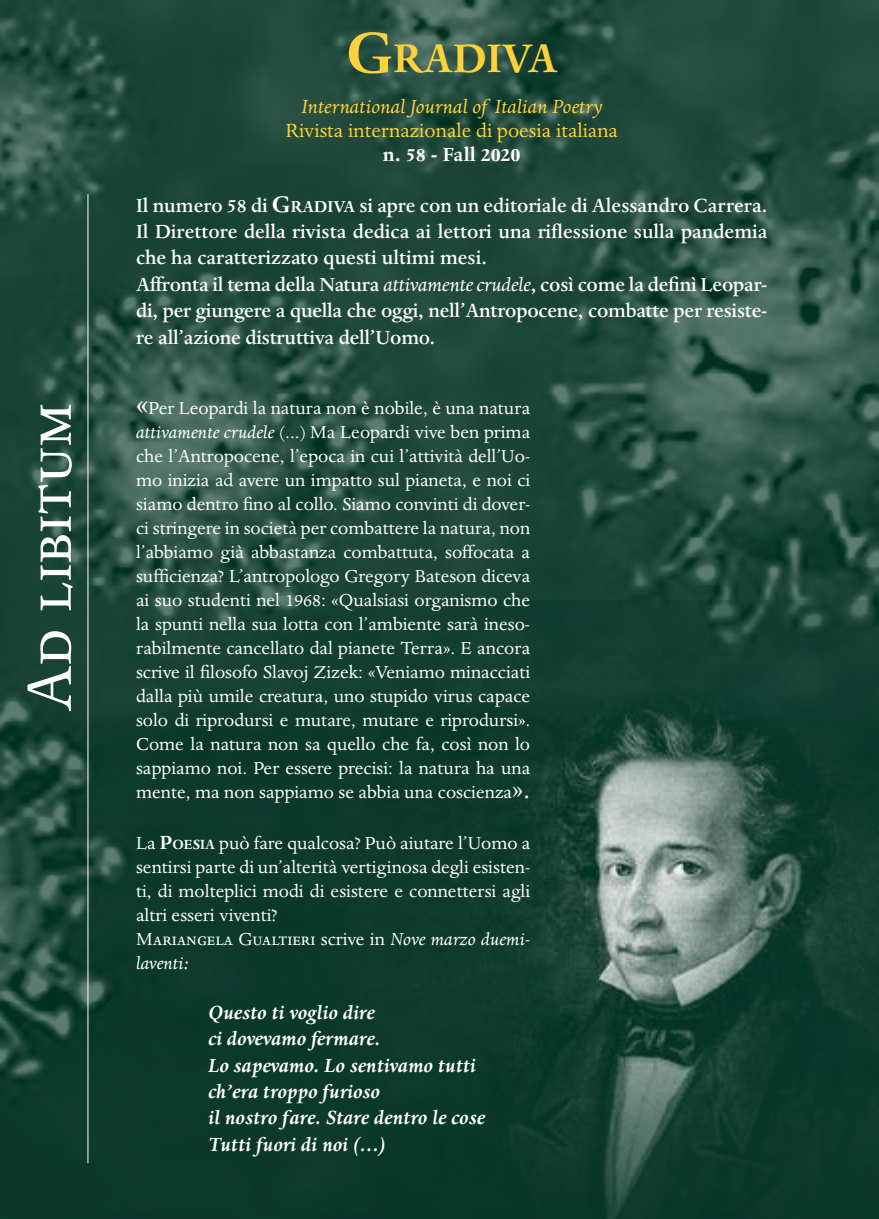
<style>
.page{position:relative;width:879px;height:1219px;background:#fff}
.page>*{position:absolute;margin:0;border:0;box-sizing:border-box;transform-origin:0 0}
.t1{font:72px "Dante MT Pro";color:#fff}
.t2{font:700 46.2px "Dante MT Pro";color:#ffd13a}
.t3{font:500 22px/26.4px "Dante MT Pro";color:#fff}
.t4{font:italic 700 22px/26.4px "Dante MT Pro";color:#fff}
.t5{font:22px "Dante MT Pro";color:#ffd13a}
.t6{font:italic 22px "Dante MT Pro";color:#ffd13a}
.t7{font:700 22px "Dante MT Pro";color:#fff}
.t8{font:20px/24px "Dante MT Pro";color:#fff;text-align:justify}
.s1{font-size:66px}
.s2{font-weight:700;font-size:26px}
.s3{font-weight:700;font-size:18.2px}
.s4{font-weight:400;font-style:italic}
.s5{font-size:34px}
.s6{font-style:italic}
.s7{font-size:30px}
.s8{font-weight:700;font-size:22px}
.s9{font-weight:700;font-size:15.4px}
</style>
<div class="page">
<img style="left:0;top:0;width:879px;height:1219px">
<img style="left:113px;top:601px;width:766px;height:618px">
<hr style="left:87px;top:194px;width:1px;height:969px;background:#fff">
<h1 class="t1" style="left:7px;top:711px;width:309px;rotate:-90deg">Ad libitum</h1>
<h2 class="t2" style="left:346px;top:32px;width:213px"><span class="s1">G</span>RADIVA</h2>
<p class="t6" style="left:301px;top:94px;width:302px">International Journal of Italian Poetry</p>
<p class="t5" style="left:286px;top:118px;width:334px">Rivista internazionale di poesia italiana</p>
<p class="t7" style="left:383px;top:142px;width:139px">n. 58 - Fall 2020</p>
<p class="t3" style="left:136px;top:192px;width:633px">Il numero 58 di <span class="s2">G</span><span class="s3">RADIVA</span> si apre con un editoriale di Alessandro Carrera.<br>Il Direttore della rivista dedica ai lettori una riflessione sulla pandemia che ha caratterizzato questi ultimi mesi.<br>Affronta il tema della Natura <span class="s4">attivamente crudele</span>, così come la definì Leopar&shy;di, per giungere a quella che oggi, nell’Antropocene, combatte per resiste&shy;re all’azione distruttiva dell’Uomo.</p>
<p class="t8" style="left:136px;top:396px;width:396px"><span class="s5">«</span>Per Leopardi la natura non è nobile, è una natura <span class="s6">attivamente crudele</span> (...) Ma Leopardi vive ben prima che l’Antropocene, l’epoca in cui l’attività dell’Uo&shy;mo inizia ad avere un impatto sul pianeta, e noi ci siamo dentro fino al collo. Siamo convinti di dover&shy;ci stringere in società per combattere la natura, non l’abbiamo già abbastanza combattuta, soffocata a sufficienza? L’antropologo Gregory Bateson diceva ai suo studenti nel 1968: «Qualsiasi organismo che la spunti nella sua lotta con l’ambiente sarà ineso&shy;rabilmente cancellato dal pianete Terra». E ancora scrive il filosofo Slavoj Zizek: «Veniamo minacciati dalla più umile creatura, uno stupido virus capace solo di riprodursi e mutare, mutare e riprodursi».<br>Come la natura non sa quello che fa, così non lo sappiamo noi. Per essere precisi: la natura ha una mente, ma non sappiamo se abbia una coscienza<span class="s7">».</span></p>
<p class="t8" style="left:136px;top:831px;width:396px;text-align:left">La <span class="s8">P</span><span class="s9">OESIA</span> può fare qualcosa? Può aiutare l’Uomo a sentirsi parte di un’alterità vertiginosa degli esisten&shy;ti, di molteplici modi di esistere e connettersi agli altri esseri viventi?<br>Mariangela Gualtieri scrive in <span class="s6">Nove marzo duemi&shy;laventi:</span></p>
<p class="t4" style="left:208px;top:999px;width:278px">Questo ti voglio dire<br>ci dovevamo fermare.<br>Lo sapevamo. Lo sentivamo tutti ch’era troppo furioso<br>il nostro fare. Stare dentro le cose<br>Tutti fuori di noi (…)</p>
</div>
